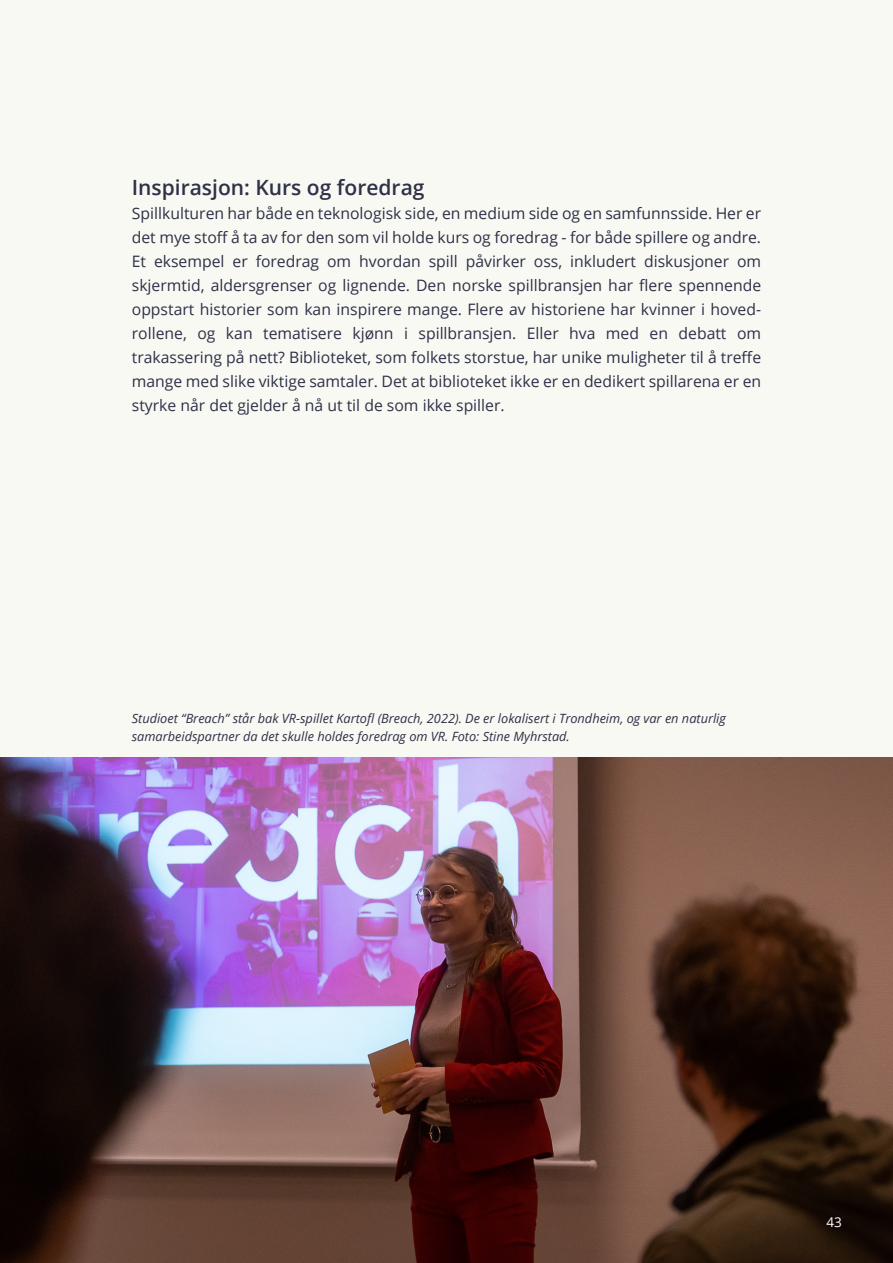
<style>
.page{position:relative;width:893px;height:1263px;background:#f8f9f3}
.page>*{position:absolute;margin:0;border:0;box-sizing:border-box;transform-origin:0 0}
.t1{font:600 21px "Open Sans";color:#2e3147}
.t2{font:15.75px/24px "Open Sans";color:#2e3147;text-align:justify}
.t3{font:13.5px "Open Sans";color:#fff}
.t4{font:italic 12.75px/18px "Open Sans";color:#2e3147}
</style>
<div class="page">
<img style="left:0;top:758px;width:893px;height:505px">
<h1 class="t1" style="left:132px;top:173px;width:294px">Inspirasjon: Kurs og foredrag</h1>
<p class="t2" style="left:132px;top:201px;width:631px">Spillkulturen har både en teknologisk side, en medium side og en samfunnsside. Her er det mye stoff å ta av for den som vil holde kurs og foredrag - for både spillere og andre.<br>Et eksempel er foredrag om hvordan spill påvirker oss, inkludert diskusjoner om skjermtid, aldersgrenser og lignende. Den norske spillbransjen har flere spennende oppstart historier som kan inspirere mange. Flere av historiene har kvinner i hoved&shy;rollene, og kan tematisere kjønn i spillbransjen. Eller hva med en debatt om trakassering på nett? Biblioteket, som folkets storstue, har unike muligheter til å treffe mange med slike viktige samtaler. Det at biblioteket ikke er en dedikert spillarena er en styrke når det gjelder å nå ut til de som ikke spiller.</p>
<p class="t4" style="left:132px;top:709px;width:596px">Studioet “Breach” står bak VR-spillet Kartofl (Breach, 2022). De er lokalisert i Trondheim, og var en naturlig samarbeidspartner da det skulle holdes foredrag om VR. Foto: Stine Myhrstad.</p>
<p class="t3" style="left:826px;top:1213px;width:17px">43</p>
</div>
